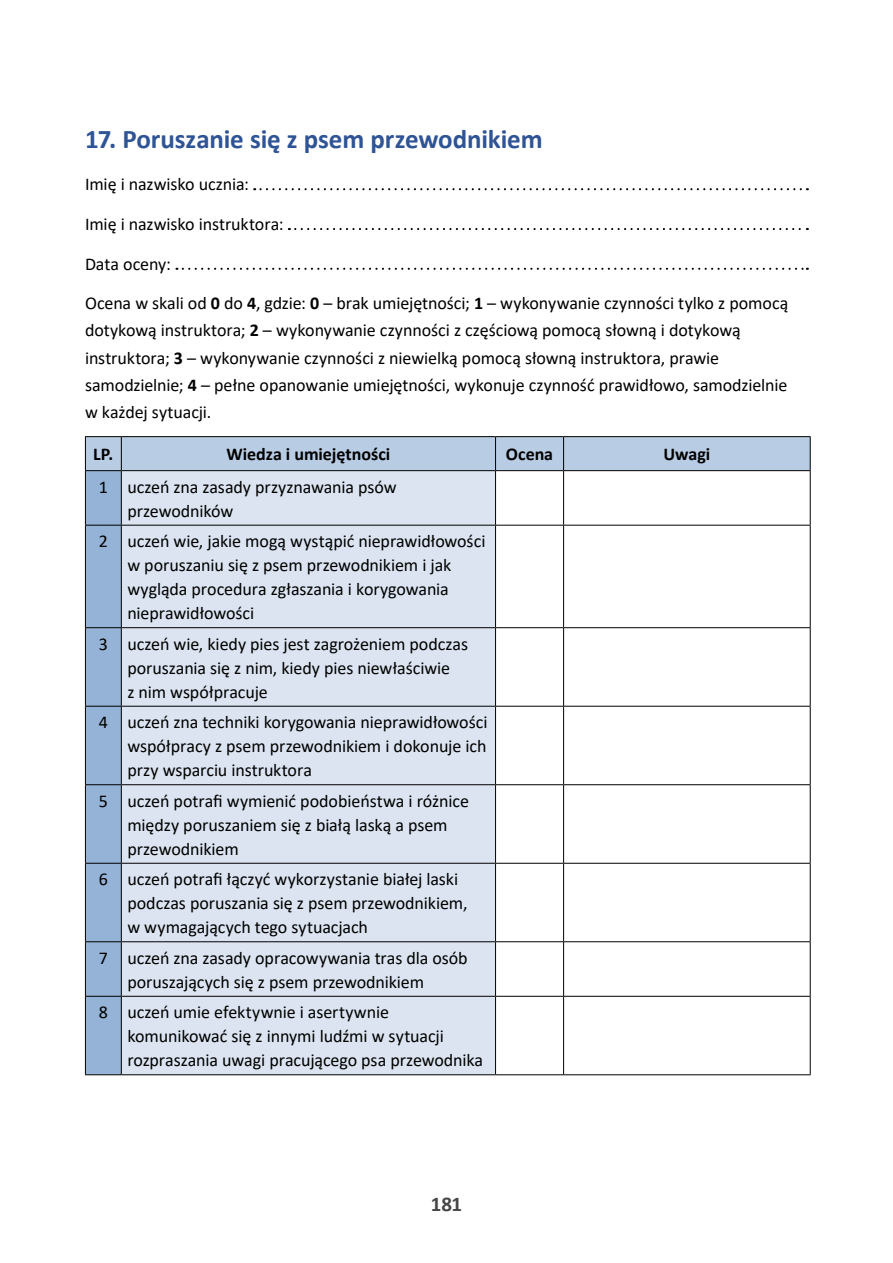
<style>
.page{position:relative;width:893px;height:1263px;background:#fff}
.page>*{position:absolute;margin:0;border:0;box-sizing:border-box;transform-origin:0 0}
.H4_podtytul{font:700 27px "Calibri";letter-spacing:-.005em;color:#2f5496}
.t1{font:700 21px "Calibri";color:#474746}
.Tekst_bez_wcięcia{font:18px/24px "Calibri";letter-spacing:-.005em;color:#000}
.Tekst_bez_wcięcia-2{font:700 18px "Calibri";color:#000}
.s1{font-weight:700}
</style>
<div class="page">
<svg style="left:86px;top:437px;width:724px;height:637px"></svg>
<div style="left:122px;top:471px;width:373px;height:603px;background:#dbe4f0"></div>
<hr style="left:85px;top:471px;width:1px;height:54px;background:#000">
<hr style="left:121px;top:471px;width:1px;height:54px;background:#000">
<hr style="left:495px;top:471px;width:1px;height:54px;background:#000">
<hr style="left:563px;top:471px;width:1px;height:54px;background:#000">
<hr style="left:810px;top:471px;width:1px;height:54px;background:#000">
<hr style="left:85px;top:525px;width:36px;height:1px;background:#000">
<hr style="left:85px;top:525px;width:1px;height:102px;background:#000">
<hr style="left:121px;top:525px;width:375px;height:1px;background:#000">
<hr style="left:121px;top:525px;width:1px;height:102px;background:#000">
<hr style="left:496px;top:525px;width:68px;height:1px;background:#000">
<hr style="left:495px;top:525px;width:1px;height:102px;background:#000">
<hr style="left:564px;top:525px;width:247px;height:1px;background:#000">
<hr style="left:563px;top:525px;width:1px;height:102px;background:#000">
<hr style="left:810px;top:525px;width:1px;height:102px;background:#000">
<hr style="left:85px;top:627px;width:36px;height:1px;background:#000">
<hr style="left:85px;top:628px;width:1px;height:78px;background:#000">
<hr style="left:121px;top:627px;width:375px;height:1px;background:#000">
<hr style="left:121px;top:628px;width:1px;height:78px;background:#000">
<hr style="left:496px;top:627px;width:68px;height:1px;background:#000">
<hr style="left:495px;top:628px;width:1px;height:78px;background:#000">
<hr style="left:564px;top:627px;width:247px;height:1px;background:#000">
<hr style="left:563px;top:628px;width:1px;height:78px;background:#000">
<hr style="left:810px;top:628px;width:1px;height:78px;background:#000">
<hr style="left:85px;top:706px;width:36px;height:1px;background:#000">
<hr style="left:85px;top:706px;width:1px;height:78px;background:#000">
<hr style="left:121px;top:706px;width:375px;height:1px;background:#000">
<hr style="left:121px;top:706px;width:1px;height:78px;background:#000">
<hr style="left:496px;top:706px;width:68px;height:1px;background:#000">
<hr style="left:495px;top:706px;width:1px;height:78px;background:#000">
<hr style="left:564px;top:706px;width:247px;height:1px;background:#000">
<hr style="left:563px;top:706px;width:1px;height:78px;background:#000">
<hr style="left:810px;top:706px;width:1px;height:78px;background:#000">
<hr style="left:85px;top:784px;width:36px;height:1px;background:#000">
<hr style="left:85px;top:785px;width:1px;height:78px;background:#000">
<hr style="left:121px;top:784px;width:375px;height:1px;background:#000">
<hr style="left:121px;top:785px;width:1px;height:78px;background:#000">
<hr style="left:496px;top:784px;width:68px;height:1px;background:#000">
<hr style="left:495px;top:785px;width:1px;height:78px;background:#000">
<hr style="left:564px;top:784px;width:247px;height:1px;background:#000">
<hr style="left:563px;top:785px;width:1px;height:78px;background:#000">
<hr style="left:810px;top:785px;width:1px;height:78px;background:#000">
<hr style="left:85px;top:863px;width:36px;height:1px;background:#000">
<hr style="left:85px;top:864px;width:1px;height:77px;background:#000">
<hr style="left:121px;top:863px;width:375px;height:1px;background:#000">
<hr style="left:121px;top:864px;width:1px;height:77px;background:#000">
<hr style="left:496px;top:863px;width:68px;height:1px;background:#000">
<hr style="left:495px;top:864px;width:1px;height:77px;background:#000">
<hr style="left:564px;top:863px;width:247px;height:1px;background:#000">
<hr style="left:563px;top:864px;width:1px;height:77px;background:#000">
<hr style="left:810px;top:864px;width:1px;height:77px;background:#000">
<hr style="left:85px;top:941px;width:36px;height:1px;background:#000">
<hr style="left:85px;top:942px;width:1px;height:54px;background:#000">
<hr style="left:121px;top:941px;width:375px;height:1px;background:#000">
<hr style="left:121px;top:942px;width:1px;height:54px;background:#000">
<hr style="left:496px;top:941px;width:68px;height:1px;background:#000">
<hr style="left:495px;top:942px;width:1px;height:54px;background:#000">
<hr style="left:564px;top:941px;width:247px;height:1px;background:#000">
<hr style="left:563px;top:942px;width:1px;height:54px;background:#000">
<hr style="left:810px;top:942px;width:1px;height:54px;background:#000">
<hr style="left:85px;top:436px;width:36px;height:1px;background:#000">
<hr style="left:85px;top:437px;width:1px;height:33px;background:#000">
<hr style="left:121px;top:436px;width:375px;height:1px;background:#000">
<hr style="left:121px;top:437px;width:1px;height:33px;background:#000">
<hr style="left:496px;top:436px;width:68px;height:1px;background:#000">
<hr style="left:495px;top:437px;width:1px;height:33px;background:#000">
<hr style="left:564px;top:436px;width:247px;height:1px;background:#000">
<hr style="left:563px;top:437px;width:1px;height:33px;background:#000">
<hr style="left:810px;top:437px;width:1px;height:33px;background:#000">
<hr style="left:85px;top:470px;width:36px;height:1px;background:#000">
<hr style="left:121px;top:470px;width:375px;height:1px;background:#000">
<hr style="left:496px;top:470px;width:68px;height:1px;background:#000">
<hr style="left:564px;top:470px;width:247px;height:1px;background:#000">
<hr style="left:85px;top:996px;width:36px;height:1px;background:#000">
<hr style="left:85px;top:997px;width:1px;height:77px;background:#000">
<hr style="left:121px;top:996px;width:375px;height:1px;background:#000">
<hr style="left:121px;top:997px;width:1px;height:77px;background:#000">
<hr style="left:496px;top:996px;width:68px;height:1px;background:#000">
<hr style="left:495px;top:997px;width:1px;height:77px;background:#000">
<hr style="left:564px;top:996px;width:247px;height:1px;background:#000">
<hr style="left:563px;top:997px;width:1px;height:77px;background:#000">
<hr style="left:810px;top:997px;width:1px;height:77px;background:#000">
<hr style="left:85px;top:1074px;width:36px;height:1px;background:#000">
<hr style="left:121px;top:1074px;width:375px;height:1px;background:#000">
<hr style="left:496px;top:1074px;width:68px;height:1px;background:#000">
<hr style="left:564px;top:1074px;width:247px;height:1px;background:#000">
<svg style="left:254px;top:188px;width:554px;height:2px"></svg>
<svg style="left:289px;top:228px;width:519px;height:2px"></svg>
<svg style="left:183px;top:268px;width:625px;height:2px"></svg>
<h4 class="H4_podtytul" style="left:85px;top:120px;width:459px">17. Poruszanie się z psem przewodnikiem</h4>
<p class="Tekst_bez_wcięcia" style="left:85px;top:172px;width:165px">Imię i nazwisko ucznia:</p>
<p class="Tekst_bez_wcięcia" style="left:85px;top:212px;width:200px">Imię i nazwisko instruktora:</p>
<p class="Tekst_bez_wcięcia" style="left:85px;top:251px;width:88px">Data oceny:</p>
<p class="Tekst_bez_wcięcia" style="left:85px;top:290px;width:705px;line-height:27px">Ocena w skali od <span class="s1">0</span> do <span class="s1">4</span>, gdzie: <span class="s1">0</span> – brak umiejętności; <span class="s1">1</span> – wykonywanie czynności tylko z pomocą dotykową instruktora; <span class="s1">2</span> – wykonywanie czynności z częściową pomocą słowną i dotykową instruktora; <span class="s1">3</span> – wykonywanie czynności z niewielką pomocą słowną instruktora, prawie samodzielnie; <span class="s1">4</span> – pełne opanowanie umiejętności, wykonuje czynność prawidłowo, samodzielnie w każdej sytuacji.</p>
<p class="Tekst_bez_wcięcia-2" style="left:93px;top:442px;width:22px">LP.</p>
<p class="Tekst_bez_wcięcia-2" style="left:227px;top:442px;width:165px">Wiedza i umiejętności</p>
<p class="Tekst_bez_wcięcia-2" style="left:506px;top:442px;width:49px">Ocena</p>
<p class="Tekst_bez_wcięcia-2" style="left:663px;top:442px;width:48px">Uwagi</p>
<p class="Tekst_bez_wcięcia" style="left:99px;top:474px;width:11px">1</p>
<p class="Tekst_bez_wcięcia" style="left:127px;top:474px;width:271px">uczeń zna zasady przyznawania psów przewodników</p>
<p class="Tekst_bez_wcięcia" style="left:99px;top:529px;width:11px">2</p>
<p class="Tekst_bez_wcięcia" style="left:127px;top:529px;width:360px">uczeń wie, jakie mogą wystąpić nieprawidłowości w poruszaniu się z psem przewodnikiem i jak wygląda procedura zgłaszania i korygowania nieprawidłowości</p>
<p class="Tekst_bez_wcięcia" style="left:99px;top:631px;width:11px">3</p>
<p class="Tekst_bez_wcięcia" style="left:127px;top:631px;width:342px">uczeń wie, kiedy pies jest zagrożeniem podczas poruszania się z nim, kiedy pies niewłaściwie<br>z nim współpracuje</p>
<p class="Tekst_bez_wcięcia" style="left:99px;top:710px;width:11px">4</p>
<p class="Tekst_bez_wcięcia" style="left:127px;top:710px;width:362px;text-align:justify">uczeń zna techniki korygowania nieprawidłowości współpracy z psem przewodnikiem i dokonuje ich przy wsparciu instruktora</p>
<p class="Tekst_bez_wcięcia" style="left:99px;top:788px;width:11px">5</p>
<p class="Tekst_bez_wcięcia" style="left:127px;top:788px;width:343px">uczeń potrafi wymienić podobieństwa i różnice między poruszaniem się z białą laską a psem przewodnikiem</p>
<p class="Tekst_bez_wcięcia" style="left:99px;top:867px;width:11px">6</p>
<p class="Tekst_bez_wcięcia" style="left:127px;top:867px;width:342px">uczeń potrafi łączyć wykorzystanie białej laski podczas poruszania się z psem przewodnikiem, w wymagających tego sytuacjach</p>
<p class="Tekst_bez_wcięcia" style="left:99px;top:945px;width:11px">7</p>
<p class="Tekst_bez_wcięcia" style="left:127px;top:945px;width:342px">uczeń zna zasady opracowywania tras dla osób poruszających się z psem przewodnikiem</p>
<p class="Tekst_bez_wcięcia" style="left:99px;top:1000px;width:11px">8</p>
<p class="Tekst_bez_wcięcia" style="left:127px;top:1000px;width:357px">uczeń umie efektywnie i asertywnie komunikować się z innymi ludźmi w sytuacji rozpraszania uwagi pracującego psa przewodnika</p>
<p class="t1" style="left:431px;top:1189px;width:33px">181</p>
</div>
